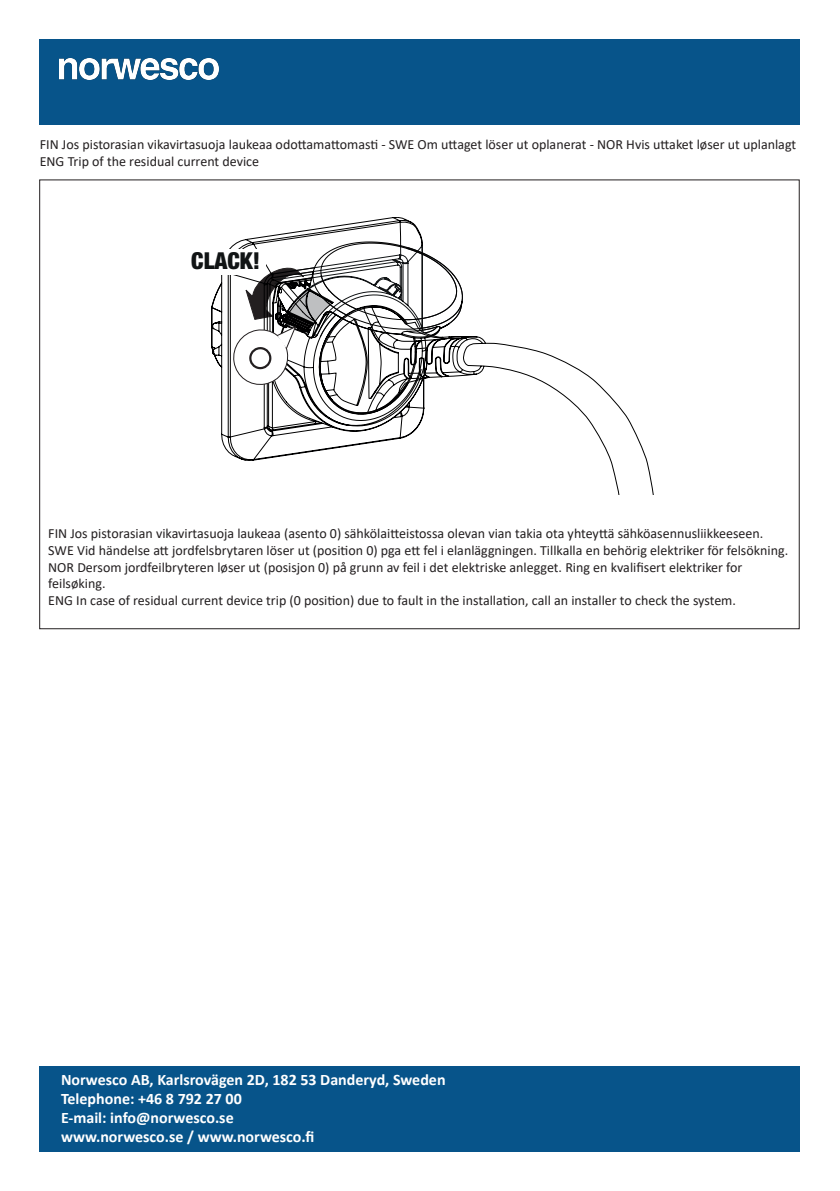
<style>
.page{position:relative;width:840px;height:1191px;background:#fff}
.page>*{position:absolute;margin:0;border:0;box-sizing:border-box;transform-origin:0 0}
.t1{font:900 condensed 23.4px "Helvetica Neue LT Pro";color:#111415}
.t2{font:700 16px "Calibri";color:#fff}
.t3{font:14px/16.8px "Calibri";color:#231f20}
</style>
<div class="page">
<div style="left:40px;top:40px;width:759px;height:85px;background:#07548a"></div>
<img style="left:60px;top:58px;width:158px;height:21px">
<div style="left:40px;top:1066px;width:759px;height:85px;background:#07548a"></div>
<svg style="left:550px;top:355px;width:103px;height:139px"></svg>
<svg style="left:211px;top:217px;width:213px;height:244px"></svg>
<svg style="left:221px;top:245px;width:329px;height:169px"></svg>
<svg style="left:250px;top:348px;width:21px;height:21px"></svg>
<div style="left:248px;top:346px;width:24px;height:24px;border:2px solid #231f20;border-radius:9px"></div>
<div style="left:185px;top:249px;width:80px;height:26px;background:#fff"></div>
<p class="t3" style="left:40px;top:136px;width:757px">FIN Jos pistorasian vikavirtasuoja laukeaa odottamattomasti - SWE Om uttaget löser ut oplanerat - NOR Hvis uttaket løser ut uplanlagt</p>
<p class="t3" style="left:40px;top:152px;width:221px">ENG Trip of the residual current device</p>
<p class="t1" style="left:191px;top:246px;width:70px">CLACK!</p>
<p class="t3" style="left:48px;top:524px;width:716px">FIN Jos pistorasian vikavirtasuoja laukeaa (asento 0) sähkölaitteistossa olevan vian takia ota yhteyttä sähköasennusliikkeeseen.</p>
<p class="t3" style="left:48px;top:541px;width:741px">SWE Vid händelse att jordfelsbrytaren löser ut (position 0) pga ett fel i elanläggningen. Tillkalla en behörig elektriker för felsökning.</p>
<p class="t3" style="left:48px;top:558px;width:695px">NOR Dersom jordfeilbryteren løser ut (posisjon 0) på grunn av feil i det elektriske anlegget. Ring en kvalifisert elektriker for feilsøking.</p>
<p class="t3" style="left:48px;top:592px;width:689px">ENG In case of residual current device trip (0 position) due to fault in the installation, call an installer to check the system.</p>
<p class="t2" style="left:61px;top:1068px;width:386px">Norwesco AB, Karlsrovägen 2D, 182 53 Danderyd, Sweden</p>
<p class="t2" style="left:61px;top:1087px;width:182px">Telephone: +46 8 792 27 00</p>
<p class="t2" style="left:61px;top:1106px;width:174px">E-mail: info@norwesco.se</p>
<p class="t2" style="left:61px;top:1125px;width:255px">www.norwesco.se / www.norwesco.fi</p>
</div>
